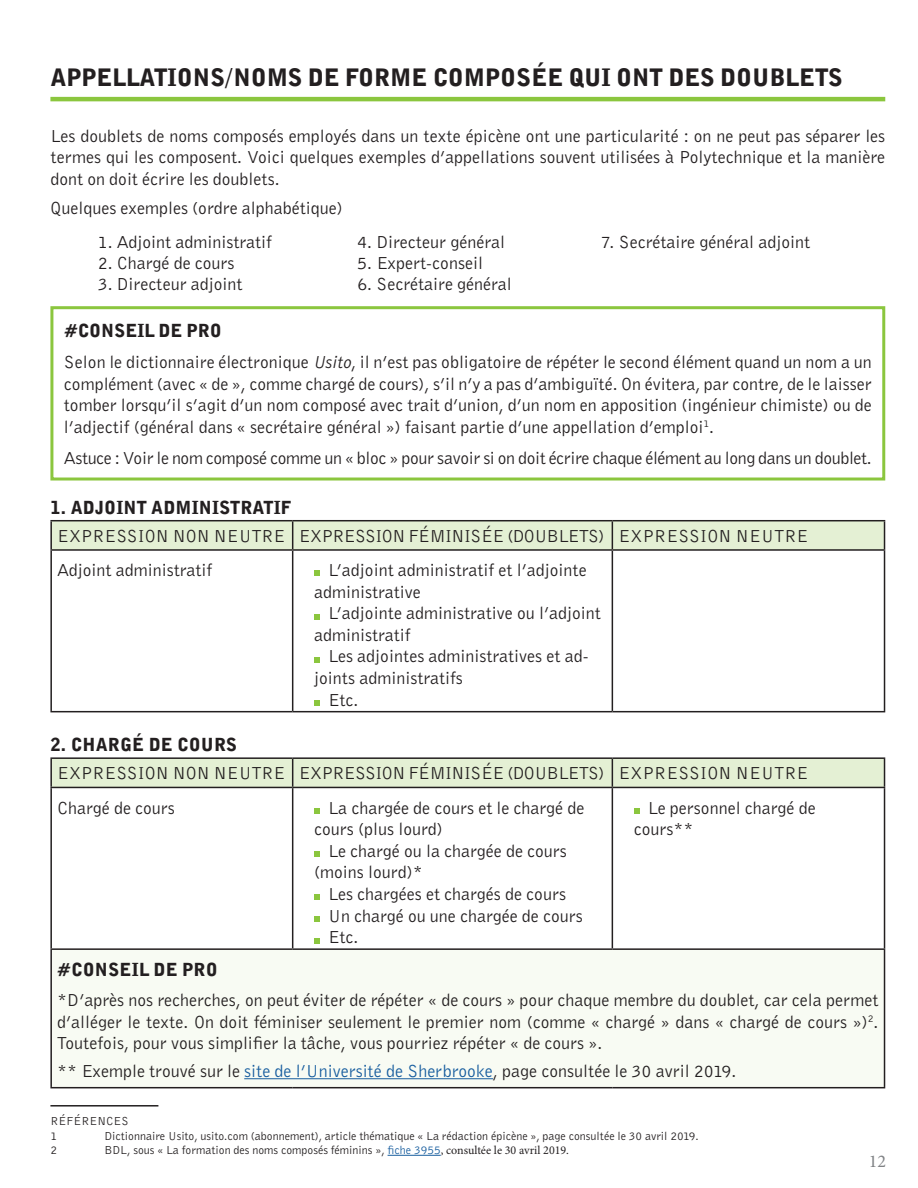
<style>
.page{position:relative;width:918px;height:1188px;background:#fff}
.page>*{position:absolute;margin:0;border:0;box-sizing:border-box;transform-origin:0 0}
.t1{font:900 24px "Bell Gothic";color:#231f20}
.t2{font:18px/21.6px "Bell Gothic";color:#231f20}
.t3{font:18px "Bell Gothic";letter-spacing:-.02em;color:#231f20}
.t4{font:900 18px "Bell Gothic";letter-spacing:.01em;color:#231f20}
.t5{font:18px "Minion Pro";color:#808285}
.t6{font:12px/14.4px "Bell Gothic";color:#231f20}
.s1{font-weight:900}
.s2{font-style:italic}
.s3{color:#175d9e}
.s4{font-family:"Minion Pro"}
</style>
<div class="page">
<div style="left:50px;top:306px;width:835px;height:175px;border:3px solid #8bc63e"></div>
<hr style="left:50px;top:97px;width:835px;height:4px;background:#8bc63e">
<hr style="left:50px;top:520px;width:243px;height:1px;background:#231f20">
<hr style="left:50px;top:521px;width:2px;height:28px;background:#231f20">
<hr style="left:293px;top:520px;width:319px;height:1px;background:#231f20">
<hr style="left:612px;top:520px;width:273px;height:1px;background:#231f20">
<div style="left:51px;top:521px;width:834px;height:28px;background:#e4f0d4"></div>
<hr style="left:50px;top:549px;width:243px;height:2px;background:#231f20">
<hr style="left:50px;top:551px;width:2px;height:160px;background:#231f20">
<hr style="left:293px;top:549px;width:319px;height:2px;background:#231f20">
<hr style="left:292px;top:551px;width:1px;height:160px;background:#231f20">
<hr style="left:612px;top:549px;width:273px;height:2px;background:#231f20">
<hr style="left:612px;top:551px;width:1px;height:160px;background:#231f20">
<hr style="left:884px;top:551px;width:1px;height:160px;background:#231f20">
<hr style="left:50px;top:711px;width:243px;height:1px;background:#231f20">
<hr style="left:293px;top:711px;width:319px;height:1px;background:#231f20">
<hr style="left:612px;top:711px;width:273px;height:1px;background:#231f20">
<svg style="left:314px;top:571px;width:6px;height:5px"></svg>
<svg style="left:314px;top:614px;width:6px;height:5px"></svg>
<svg style="left:314px;top:657px;width:6px;height:5px"></svg>
<svg style="left:314px;top:700px;width:6px;height:6px"></svg>
<div style="left:51px;top:949px;width:834px;height:139px;background:#f8fbf3"></div>
<hr style="left:50px;top:757px;width:243px;height:2px;background:#231f20">
<hr style="left:50px;top:759px;width:2px;height:28px;background:#231f20">
<hr style="left:293px;top:757px;width:319px;height:2px;background:#231f20">
<hr style="left:612px;top:757px;width:273px;height:2px;background:#231f20">
<svg style="left:51px;top:758px;width:834px;height:29px;background:#dae5cb"></svg>
<hr style="left:50px;top:787px;width:243px;height:1px;background:#231f20">
<hr style="left:50px;top:788px;width:2px;height:160px;background:#231f20">
<hr style="left:293px;top:787px;width:319px;height:1px;background:#231f20">
<hr style="left:292px;top:788px;width:1px;height:160px;background:#231f20">
<hr style="left:612px;top:787px;width:273px;height:1px;background:#231f20">
<hr style="left:612px;top:788px;width:1px;height:160px;background:#231f20">
<hr style="left:884px;top:788px;width:1px;height:160px;background:#231f20">
<hr style="left:50px;top:948px;width:243px;height:2px;background:#231f20">
<hr style="left:50px;top:950px;width:2px;height:137px;background:#231f20">
<hr style="left:293px;top:948px;width:319px;height:2px;background:#231f20">
<hr style="left:612px;top:948px;width:273px;height:2px;background:#231f20">
<hr style="left:884px;top:950px;width:1px;height:137px;background:#231f20">
<hr style="left:50px;top:1087px;width:243px;height:1px;background:#231f20">
<hr style="left:293px;top:1087px;width:319px;height:1px;background:#231f20">
<hr style="left:612px;top:1087px;width:273px;height:1px;background:#231f20">
<svg style="left:314px;top:808px;width:6px;height:6px"></svg>
<svg style="left:314px;top:851px;width:6px;height:6px"></svg>
<svg style="left:314px;top:895px;width:6px;height:5px"></svg>
<svg style="left:314px;top:916px;width:6px;height:6px"></svg>
<svg style="left:314px;top:938px;width:6px;height:5px"></svg>
<svg style="left:634px;top:808px;width:5px;height:6px"></svg>
<hr style="left:244px;top:1078px;width:249px;height:1px;background:#175d9e">
<hr style="left:50px;top:1105px;width:108px;height:2px;background:#231f20">
<hr style="left:388px;top:1155px;width:53px;height:1px;background:#175d9e">
<h1 class="t1" style="left:51px;top:62px;width:794px">APPELLATIONS/NOMS DE FORME COMPOSÉE QUI ONT DES DOUBLETS</h1>
<p class="t2" style="left:50px;top:125px;width:836px;text-align:justify">Les doublets de noms composés employés dans un texte épicène ont une particularité : on ne peut pas séparer les termes qui les composent. Voici quelques exemples d’appellations souvent utilisées à Polytechnique et la manière dont on doit écrire les doublets.</p>
<p class="t2" style="left:50px;top:197px;width:294px">Quelques exemples (ordre alphabétique)</p>
<p class="t2" style="left:98px;top:231px;width:176px">1. Adjoint administratif</p>
<p class="t2" style="left:98px;top:252px;width:138px">2. Chargé de cours</p>
<p class="t2" style="left:98px;top:273px;width:146px">3. Directeur adjoint</p>
<p class="t2" style="left:357px;top:231px;width:149px">4. Directeur général</p>
<p class="t2" style="left:357px;top:252px;width:127px">5. Expert-conseil</p>
<p class="t2" style="left:357px;top:273px;width:156px">6. Secrétaire général</p>
<p class="t2" style="left:601px;top:231px;width:211px">7. Secrétaire général adjoint</p>
<p class="t2" style="left:64px;top:315px;width:809px;line-height:31.5px"><span class="s1">#CONSEIL DE PRO<br></span>Selon le dictionnaire électronique <span class="s2">Usito</span>, il n’est pas obligatoire de répéter le second élément quand un nom a un</p>
<p class="t2" style="left:64px;top:373px;width:809px;text-align:justify">complément (avec « de », comme chargé de cours), s’il n’y a pas d’ambiguïté. On évitera, par contre, de le laisser tomber lorsqu’il s’agit d’un nom composé avec trait d’union, d’un nom en apposition (ingénieur chimiste) ou de l’adjectif (général dans « secrétaire général ») faisant partie d’une appellation d’emploi<sup>1</sup>.</p>
<p class="t3" style="left:64px;top:447px;width:809px">Astuce : Voir le nom composé comme un « bloc » pour savoir si on doit écrire chaque élément au long dans un doublet.</p>
<p class="t4" style="left:50px;top:496px;width:242px">1. ADJOINT ADMINISTRATIF</p>
<p class="t2" style="left:57px;top:518px;width:753px;line-height:34.5px">EXPRESSION NON NEUTRE EXPRESSION FÉMINISÉE (DOUBLETS) EXPRESSION NEUTRE<br>Adjoint administratif</p>
<p class="t2" style="left:314px;top:559px;width:274px;text-indent:14px">L’adjoint administratif et l’adjointe administrative</p>
<p class="t2" style="left:314px;top:602px;width:288px;text-indent:14px">L’adjointe administrative ou l’adjoint administratif</p>
<p class="t2" style="left:328px;top:645px;width:262px">Les adjointes administratives et ad-</p>
<p class="t2" style="left:314px;top:667px;width:150px">joints administratifs</p>
<p class="t2" style="left:328px;top:689px;width:32px">Etc.</p>
<p class="t4" style="left:50px;top:733px;width:188px">2. CHARGÉ DE COURS</p>
<p class="t2" style="left:57px;top:756px;width:753px;line-height:34.5px">EXPRESSION NON NEUTRE EXPRESSION FÉMINISÉE (DOUBLETS) EXPRESSION NEUTRE<br>Chargé de cours</p>
<p class="t2" style="left:314px;top:796px;width:272px;text-indent:14px">La chargée de cours et le chargé de cours (plus lourd)</p>
<p class="t2" style="left:314px;top:840px;width:254px;text-indent:14px">Le chargé ou la chargée de cours (moins lourd)*</p>
<p class="t2" style="left:328px;top:883px;width:256px">Les chargées et chargés de cours<br>Un chargé ou une chargée de cours<br>Etc.</p>
<p class="t2" style="left:634px;top:796px;width:183px;text-indent:14px">Le personnel chargé de cours**</p>
<p class="t4" style="left:57px;top:958px;width:162px">#CONSEIL DE PRO</p>
<p class="t2" style="left:57px;top:989px;width:823px;text-align:justify">*D’après nos recherches, on peut éviter de répéter « de cours » pour chaque membre du doublet, car cela permet d’alléger le texte. On doit féminiser seulement le premier nom (comme « chargé » dans « chargé de cours »)<sup>2</sup>.<br>Toutefois, pour vous simplifier la tâche, vous pourriez répéter « de cours ».</p>
<p class="t2" style="left:57px;top:1060px;width:681px">** Exemple trouvé sur le <span class="s3">site de l’Université de Sherbrooke</span>, page consultée le 30 avril 2019.</p>
<p class="t6" style="left:50px;top:1114px;width:80px">RÉFÉRENCES<br>1</p>
<p class="t6" style="left:104px;top:1128px;width:596px">Dictionnaire Usito, usito.com (abonnement), article thématique « La rédaction épicène », page consultée le 30 avril 2019.</p>
<p class="t6" style="left:50px;top:1143px;width:8px">2</p>
<p class="t6" style="left:104px;top:1143px;width:466px">BDL, sous « La formation des noms composés féminins », <span class="s3">fiche 3955</span><span class="s4">, consultée le 30 avril 2019.</span></p>
<p class="t5" style="left:869px;top:1149px;width:19px">12</p>
</div>
